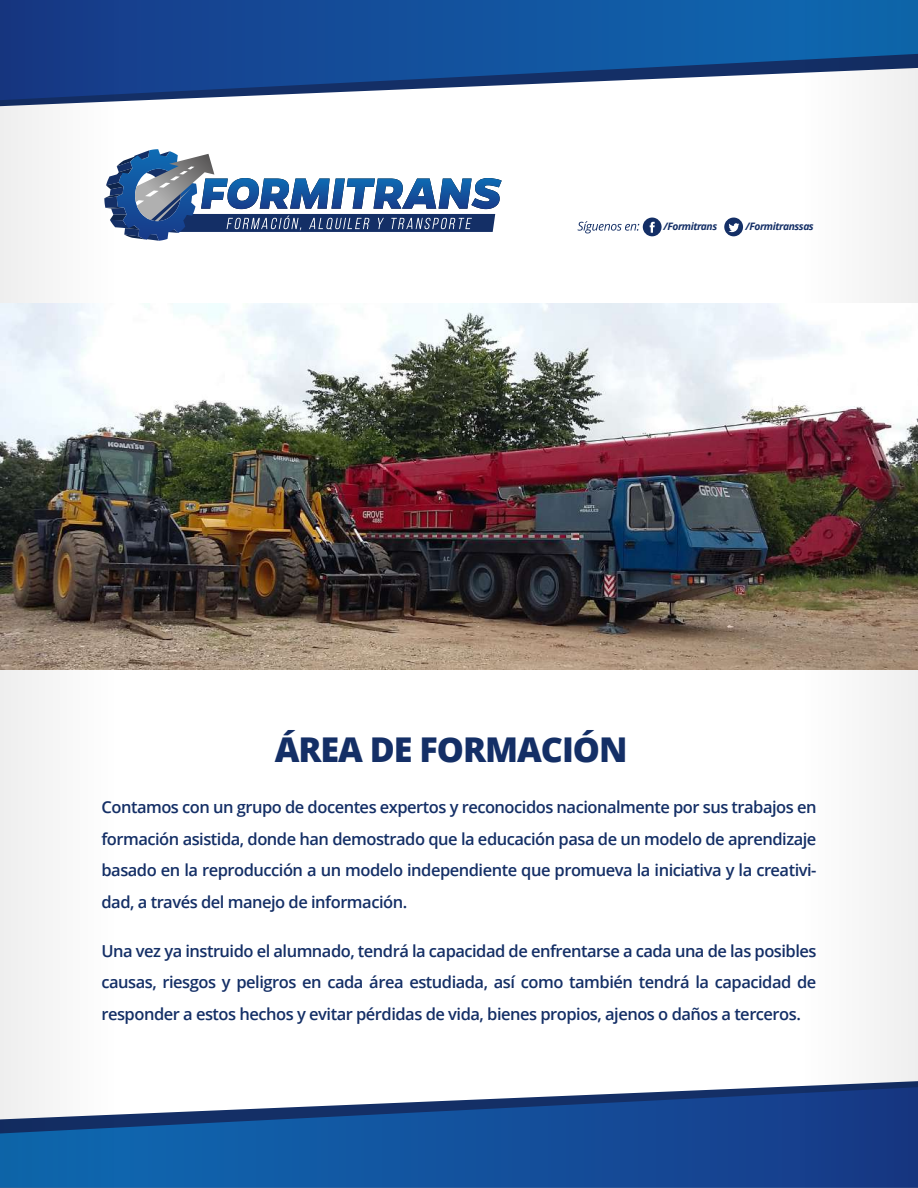
<style>
.page{position:relative;width:918px;height:1188px;background:#fff}
.page>*{position:absolute;margin:0;border:0;box-sizing:border-box;transform-origin:0 0}
.t1{font:800 34.2px "Open Sans";letter-spacing:-.03em;color:#142f66}
.t2{font:600 16.5px/31.5px "Open Sans";letter-spacing:-.03em;color:#142f66;text-align:justify}
.t3{font:italic 700 10.2px "Open Sans";letter-spacing:-.045em;color:#142f66}
</style>
<div class="page">
<svg style="left:121px;top:0;width:676px;height:100px;background:#3163a3"></svg>
<svg style="left:121px;top:1087px;width:676px;height:101px;background:#3264a4"></svg>
<svg style="left:0;top:0;width:121px;height:1188px"></svg>
<svg style="left:797px;top:0;width:121px;height:1188px"></svg>
<img style="left:1px;top:303px;width:916px;height:366px">
<svg style="left:104px;top:149px;width:398px;height:92px"></svg>
<svg style="left:724px;top:218px;width:19px;height:18px"></svg>
<svg style="left:578px;top:218px;width:84px;height:18px"></svg>
<p class="t3" style="left:664px;top:219px;width:55px">/Formitrans</p>
<p class="t3" style="left:746px;top:219px;width:70px">/Formitranssas</p>
<h1 class="t1" style="left:275px;top:724px;width:354px">ÁREA DE FORMACIÓN</h1>
<p class="t2" style="left:102px;top:791px;width:717px">Contamos con un grupo de docentes expertos y reconocidos nacionalmente por sus trabajos en formación asistida, donde han demostrado que la educación pasa de un modelo de aprendizaje basado en la reproducción a un modelo independiente que promueva la iniciativa y la creativi&shy;dad, a través del manejo de información.</p>
<p class="t2" style="left:102px;top:935px;width:717px">Una vez ya instruido el alumnado, tendrá la capacidad de enfrentarse a cada una de las posibles causas, riesgos y peligros en cada área estudiada, así como también tendrá la capacidad de responder a estos hechos y evitar pérdidas de vida, bienes propios, ajenos o daños a terceros.</p>
</div>
